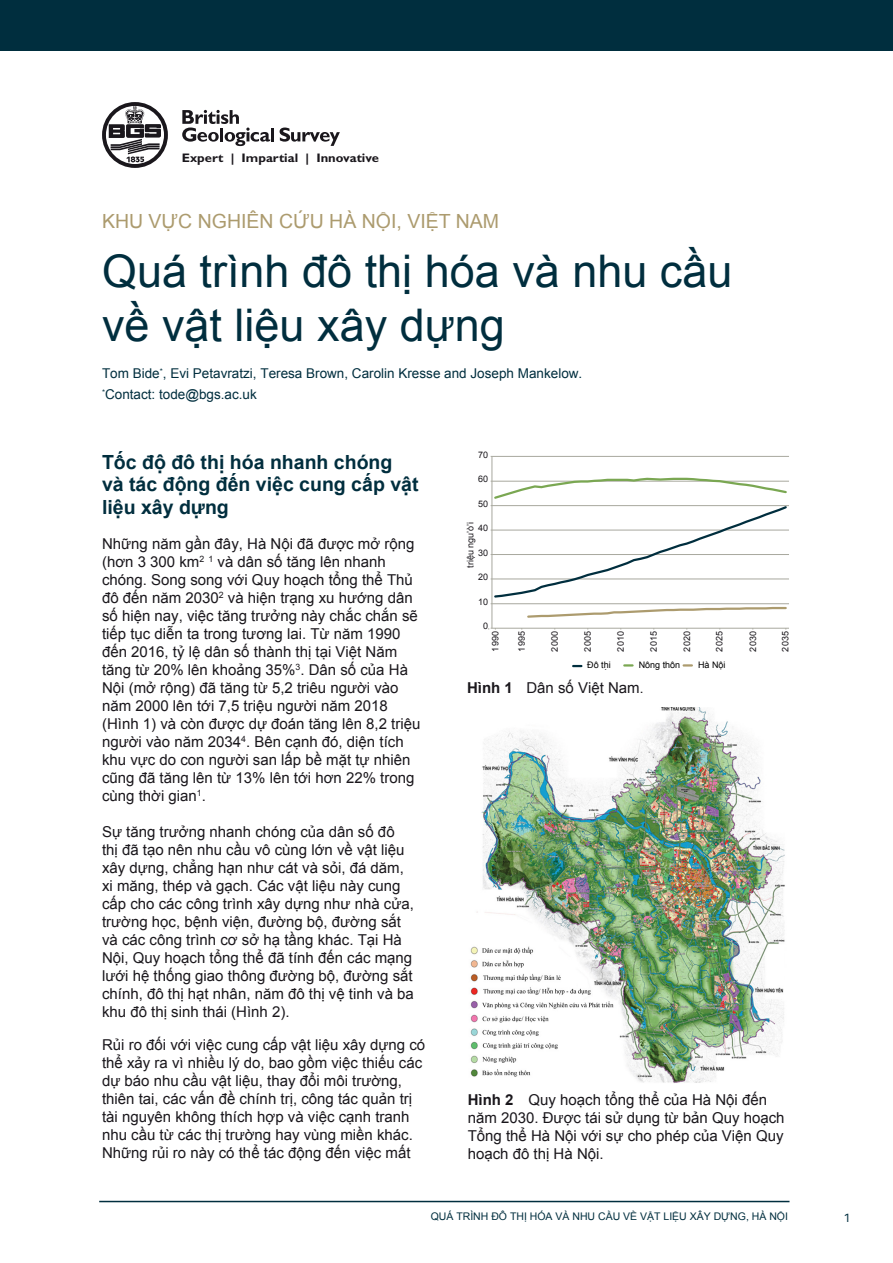
<style>
.page{position:relative;width:893px;height:1263px;background:#fff}
.page>*{position:absolute;margin:0;border:0;box-sizing:border-box;transform-origin:0 0}
.t1{font:45px/54px "Arial";color:#002e3e}
.heading_1{font:700 19.5px/22.5px "Arial";color:#002e3e}
.t2{font:19.5px "Arial";color:#ac9b6e}
.t3{font:15px/18px "Arial";color:#1a171c}
.t4{font:13.5px "Arial";color:#002e3e}
.t5{font:700 12.45px "Gill Sans";color:#1a171c;scale:1.05 1}
.t6{font:12px "Aileron";color:#002e3e}
.t7{font:10.5px "Arial";color:#002e3e}
.t8{font:9px "Arial";letter-spacing:.03em;color:#1a171c}
.t9{font:9px "Arial";color:#010000}
.s1{font-weight:700}
.s2{font-size:13.5px}
</style>
<div class="page">
<hr style="left:99px;top:1201px;width:690px;height:1px;background:#002e3e">
<div style="left:0;top:0;width:893px;height:51px;background:#002e3e"></div>
<svg style="left:280px;top:128px;width:60px;height:18px"></svg>
<svg style="left:182px;top:110px;width:92px;height:36px"></svg>
<svg style="left:109px;top:107px;width:52px;height:56px"></svg>
<div style="left:102px;top:102px;width:66px;height:66px;border:4px solid #1a171c;border-radius:50%"></div>
<hr style="left:492px;top:456px;width:297px;height:1px;background:#a8a89e">
<hr style="left:492px;top:456px;width:1px;height:172px;background:#a8a89e">
<hr style="left:492px;top:628px;width:297px;height:1px;background:#a8a89e">
<svg style="left:491px;top:476px;width:298px;height:143px"></svg>
<svg style="left:573px;top:665px;width:8px;height:2px"></svg>
<svg style="left:624px;top:664px;width:9px;height:2px"></svg>
<svg style="left:684px;top:664px;width:8px;height:2px"></svg>
<img style="left:470px;top:707px;width:315px;height:376px">
<p class="t5" style="left:182px;top:150px;width:189px">Expert | Impartial | Innovative</p>
<p class="t2" style="left:102px;top:209px;width:398px">KHU VỰC NGHIÊN CỨU HÀ NỘI, VIỆT NAM</p>
<p class="t1" style="left:102px;top:244px;width:632px">Quá trình đô thị hóa và nhu cầu về vật liệu xây dựng</p>
<p class="t4" style="left:102px;top:365px;width:482px">Tom Bide<sup>*</sup>, Evi Petavratzi, Teresa Brown, Carolin Kresse and Joseph Mankelow.</p>
<p class="t4" style="left:102px;top:385px;width:156px"><sup>*</sup>Contact: tode@bgs.ac.uk</p>
<p class="heading_1" style="left:102px;top:451px;width:318px">Tốc độ đô thị hóa nhanh chóng và tác động đến việc cung cấp vật liệu xây dựng</p>
<p class="t3" style="left:102px;top:535px;width:320px">Những năm gần đây, Hà Nội đã được mở rộng (hơn 3 300 km<sup>2</sup> <sup>1</sup> và dân số tăng lên nhanh chóng. Song song với Quy hoạch tổng thể Thủ đô đến năm 2030<sup>2</sup> và hiện trạng xu hướng dân số hiện nay, việc tăng trưởng này chắc chắn sẽ tiếp tục diễn ta trong tương lai. Từ năm 1990 đến 2016, tỷ lệ dân số thành thị tại Việt Năm tăng từ 20% lên khoảng 35%<sup>3</sup>. Dân số của Hà Nội (mở rộng) đã tăng từ 5,2 triêu người vào năm 2000 lên tới 7,5 triệu người năm 2018 (Hình 1) và còn được dự đoán tăng lên 8,2 triệu người vào năm 2034<sup>4</sup>. Bên cạnh đó, diện tích khu vực do con người san lấp bề mặt tự nhiên cũng đã tăng lên từ 13% lên tới hơn 22% trong cùng thời gian<sup>1</sup>.</p>
<p class="t3" style="left:102px;top:823px;width:313px">Sự tăng trưởng nhanh chóng của dân số đô thị đã tạo nên nhu cầu vô cùng lớn về vật liệu xây dựng, chẳng hạn như cát và sỏi, đá dăm, xi măng, thép và gạch. Các vật liệu này cung cấp cho các công trình xây dựng như nhà cửa, trường học, bệnh viện, đường bộ, đường sắt và các công trình cơ sở hạ tầng khác. Tại Hà Nội, Quy hoạch tổng thể đã tính đến các mạng lưới hệ thống giao thông đường bộ, đường sắt chính, đô thị hạt nhân, năm đô thị vệ tinh và ba khu đô thị sinh thái (Hình 2).</p>
<p class="t3" style="left:102px;top:1036px;width:325px">Rủi ro đối với việc cung cấp vật liệu xây dựng có thể xảy ra vì nhiều lý do, bao gồm việc thiếu các dự báo nhu cầu vật liệu, thay đổi môi trường, thiên tai, các vấn đề chính trị, công tác quản trị tài nguyên không thích hợp và việc cạnh tranh nhu cầu từ các thị trường hay vùng miền khác.<br>Những rủi ro này có thể tác động đến việc mất</p>
<p class="t8" style="left:478px;top:449px;width:12px">70</p>
<p class="t8" style="left:478px;top:473px;width:12px">60</p>
<p class="t8" style="left:478px;top:498px;width:12px">50</p>
<p class="t8" style="left:464px;top:568px;width:48px;rotate:-90deg">triệu ngu’ò’i</p>
<p class="t8" style="left:478px;top:522px;width:12px">40</p>
<p class="t8" style="left:478px;top:547px;width:12px">30</p>
<p class="t8" style="left:478px;top:571px;width:12px">20</p>
<p class="t8" style="left:478px;top:596px;width:12px">10</p>
<p class="t8" style="left:483px;top:620px;width:6px">0</p>
<p class="t8" style="left:489px;top:651px;width:22px;rotate:-90deg">1990</p>
<p class="t8" style="left:516px;top:651px;width:22px;rotate:-90deg">1995</p>
<p class="t8" style="left:549px;top:652px;width:22px;rotate:-90deg">2000</p>
<p class="t8" style="left:582px;top:652px;width:22px;rotate:-90deg">2005</p>
<p class="t8" style="left:615px;top:652px;width:22px;rotate:-90deg">2010</p>
<p class="t8" style="left:648px;top:652px;width:22px;rotate:-90deg">2015</p>
<p class="t8" style="left:681px;top:652px;width:22px;rotate:-90deg">2020</p>
<p class="t8" style="left:714px;top:652px;width:22px;rotate:-90deg">2025</p>
<p class="t8" style="left:747px;top:652px;width:22px;rotate:-90deg">2030</p>
<p class="t8" style="left:779px;top:652px;width:22px;rotate:-90deg">2035</p>
<p class="t9" style="left:587px;top:659px;width:25px">Ðô thi</p>
<p class="t9" style="left:639px;top:659px;width:43px">Nông thôn</p>
<p class="t9" style="left:698px;top:659px;width:29px">Hà Nội</p>
<p class="t8" style="left:605px;top:661px;width:4px">.</p>
<p class="t3" style="left:467px;top:679px;width:178px"><span class="s1">Hình 1</span> Dân số Việt Nam<span class="s2">.</span></p>
<p class="t3" style="left:468px;top:1091px;width:318px"><span class="s1">Hình 2</span> Quy hoạch tổng thể của Hà Nội đến năm 2030. Được tái sử dụng từ bản Quy hoạch Tổng thể Hà Nội với sự cho phép của Viện Quy hoạch đô thị Hà Nội.</p>
<p class="t7" style="left:431px;top:1209px;width:359px">QUÁ TRÌNH ĐÔ THỊ HÓA VÀ NHU CẦU VỀ VẬT LIỆU XÂY DỰNG, HÀ NỘI</p>
<p class="t6" style="left:843px;top:1211px;width:8px">1</p>
</div>
